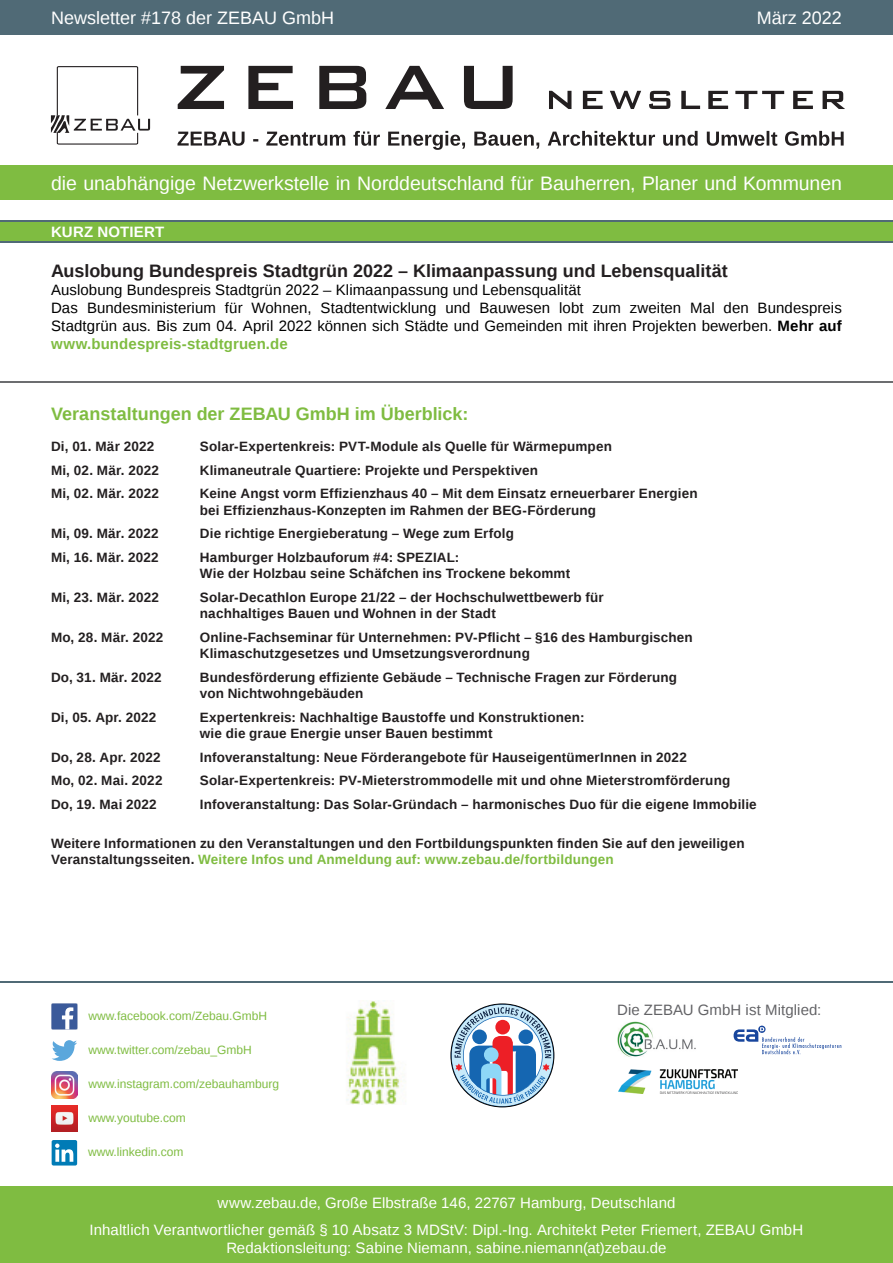
<style>
.page{position:relative;width:893px;height:1263px;background:#fff}
.page>*{position:absolute;margin:0;border:0;box-sizing:border-box;transform-origin:0 0}
.t1{font:19.5px "Liberation Sans";letter-spacing:-.005em;color:#fff}
.t2{font:700 18px "Liberation Sans";color:#231f20}
.t3{font:700 18px "Liberation Sans";color:#7fbc41}
.t4{font:18px "Liberation Sans";color:#fff}
.t5{font:15px/18px "Liberation Sans";letter-spacing:.005em;color:#000}
.t6{font:15px/27px "Liberation Sans";letter-spacing:.005em;color:#fff;text-align:center}
.t7{font:15px "Liberation Sans";letter-spacing:.005em;color:#636366}
.t8{font:700 15px "Liberation Sans";letter-spacing:.015em;color:#fff}
.t9{font:700 13.5px/16.2px "Liberation Sans";letter-spacing:.01em;color:#231f20}
.t10{font:12px "Liberation Sans";color:#7fbc41}
.s1{font-weight:700}
.s2{font-weight:700;color:#7fbc41}
.s3{color:#7fbc41}
</style>
<div class="page">
<div style="left:0;top:0;width:893px;height:34px;background:#506a76"></div>
<div style="left:0;top:166px;width:893px;height:34px;background:#7fbc41"></div>
<svg style="left:178px;top:66px;width:667px;height:43px"></svg>
<svg style="left:177px;top:131px;width:667px;height:19px"></svg>
<svg style="left:51px;top:66px;width:99px;height:79px"></svg>
<hr style="left:0;top:981px;width:893px;height:2px;background:#506a76">
<div style="left:0;top:1186px;width:893px;height:77px;background:#7fbc41"></div>
<img style="left:617px;top:1021px;width:79px;height:36px">
<svg style="left:734px;top:1027px;width:107px;height:27px"></svg>
<div style="left:52px;top:1140px;width:25px;height:25px;background:#007bb6;border-radius:2px"></div>
<svg style="left:55px;top:1143px;width:18px;height:19px"></svg>
<img style="left:52px;top:1106px;width:25px;height:25px">
<svg style="left:52px;top:1040px;width:25px;height:21px"></svg>
<div style="left:52px;top:1004px;width:25px;height:25px;background:#3b5a9a"></div>
<svg style="left:62px;top:1007px;width:11px;height:22px"></svg>
<img style="left:618px;top:1070px;width:120px;height:23px">
<svg style="left:451px;top:1004px;width:103px;height:103px"></svg>
<img style="left:346px;top:1001px;width:57px;height:103px">
<div style="left:0;top:221px;width:893px;height:21px;background:#7fbc41"></div>
<hr style="left:0;top:242px;width:893px;height:1px;background:#506a76">
<hr style="left:0;top:220px;width:893px;height:2px;background:#506a76">
<hr style="left:0;top:381px;width:893px;height:2px;background:#6c6d70">
<img style="left:51px;top:1071px;width:27px;height:27px">
<h2 class="t4" style="left:51px;top:7px;width:285px">Newsletter #178 der ZEBAU GmbH</h2>
<h2 class="t4" style="left:757px;top:7px;width:87px">März 2022</h2>
<h1 class="t1" style="left:51px;top:172px;width:792px">die unabhängige Netzwerkstelle in Norddeutschland für Bauherren, Planer und Kommunen</h1>
<p class="t8" style="left:51px;top:222px;width:115px">KURZ NOTIERT</p>
<h2 class="t2" style="left:51px;top:258px;width:678px">Auslobung Bundespreis Stadtgrün 2022 – Klimaanpassung und Lebensqualität</h2>
<p class="t5" style="left:51px;top:281px;width:792px">Auslobung Bundespreis Stadtgrün 2022 – Klimaanpassung und Lebensqualität<br>Das Bundesministerium für Wohnen, Stadtentwicklung und Bauwesen lobt zum zweiten Mal den Bundespreis Stadtgrün aus. Bis zum 04. April 2022 können sich Städte und Gemeinden mit ihren Projekten bewerben. <span class="s1">Mehr auf </span><span class="s2">www.bundespreis-stadtgruen.de</span></p>
<h2 class="t3" style="left:51px;top:401px;width:419px">Veranstaltungen der ZEBAU GmbH im Überblick:</h2>
<p class="t9" style="left:51px;top:438px;width:105px">Di, 01. Mär 2022</p>
<p class="t9" style="left:200px;top:438px;width:414px">Solar-Expertenkreis: PVT-Module als Quelle für Wärmepumpen</p>
<p class="t9" style="left:51px;top:462px;width:109px">Mi, 02. Mär. 2022</p>
<p class="t9" style="left:200px;top:462px;width:340px">Klimaneutrale Quartiere: Projekte und Perspektiven</p>
<p class="t9" style="left:51px;top:485px;width:109px">Mi, 02. Mär. 2022</p>
<p class="t9" style="left:200px;top:485px;width:499px">Keine Angst vorm Effizienzhaus 40 – Mit dem Einsatz erneuerbarer Energien bei Effizienzhaus-Konzepten im Rahmen der BEG-Förderung</p>
<p class="t9" style="left:51px;top:525px;width:109px">Mi, 09. Mär. 2022</p>
<p class="t9" style="left:200px;top:525px;width:316px">Die richtige Energieberatung – Wege zum Erfolg</p>
<p class="t9" style="left:51px;top:549px;width:109px">Mi, 16. Mär. 2022</p>
<p class="t9" style="left:200px;top:549px;width:372px">Hamburger Holzbauforum #4: SPEZIAL:<br>Wie der Holzbau seine Schäfchen ins Trockene bekommt</p>
<p class="t9" style="left:51px;top:589px;width:109px">Mi, 23. Mär. 2022</p>
<p class="t9" style="left:200px;top:589px;width:405px">Solar-Decathlon Europe 21/22 – der Hochschulwettbewerb für nachhaltiges Bauen und Wohnen in der Stadt</p>
<p class="t9" style="left:51px;top:629px;width:114px">Mo, 28. Mär. 2022</p>
<p class="t9" style="left:200px;top:629px;width:494px">Online-Fachseminar für Unternehmen: PV-Pflicht – §16 des Hamburgischen<br>Klimaschutzgesetzes und Umsetzungsverordnung</p>
<p class="t9" style="left:51px;top:669px;width:112px">Do, 31. Mär. 2022</p>
<p class="t9" style="left:200px;top:669px;width:479px">Bundesförderung effiziente Gebäude – Technische Fragen zur Förderung von Nichtwohngebäuden</p>
<p class="t9" style="left:51px;top:708px;width:107px">Di, 05. Apr. 2022</p>
<p class="t9" style="left:200px;top:708px;width:386px">Expertenkreis: Nachhaltige Baustoffe und Konstruktionen: wie die graue Energie unser Bauen bestimmt</p>
<p class="t9" style="left:51px;top:748px;width:111px">Do, 28. Apr. 2022</p>
<p class="t9" style="left:200px;top:748px;width:488px">Infoveranstaltung: Neue Förderangebote für HauseigentümerInnen in 2022</p>
<p class="t9" style="left:51px;top:772px;width:113px">Mo, 02. Mai. 2022</p>
<p class="t9" style="left:200px;top:772px;width:532px">Solar-Expertenkreis: PV-Mieterstrommodelle mit und ohne Mieterstromförderung</p>
<p class="t9" style="left:51px;top:796px;width:107px">Do, 19. Mai 2022</p>
<p class="t9" style="left:200px;top:796px;width:558px">Infoveranstaltung: Das Solar-Gründach – harmonisches Duo für die eigene Immobilie</p>
<p class="t9" style="left:51px;top:835px;width:695px">Weitere Informationen zu den Veranstaltungen und den Fortbildungspunkten finden Sie auf den jeweiligen<br>Veranstaltungsseiten. <span class="s3">Weitere Infos und Anmeldung auf: www.zebau.de/fortbildungen</span></p>
<p class="t10" style="left:88px;top:1009px;width:180px">www.facebook.com/Zebau.GmbH</p>
<p class="t10" style="left:88px;top:1043px;width:165px">www.twitter.com/zebau_GmbH</p>
<p class="t10" style="left:88px;top:1077px;width:192px">www.instagram.com/zebauhamburg</p>
<p class="t10" style="left:88px;top:1111px;width:99px">www.youtube.com</p>
<p class="t10" style="left:88px;top:1145px;width:97px">www.linkedin.com</p>
<p class="t7" style="left:617px;top:1001px;width:206px">Die ZEBAU GmbH ist Mitglied:</p>
<p class="t6" style="left:90px;top:1189px;width:715px">www.zebau.de, Große Elbstraße 146, 22767 Hamburg, Deutschland<br>Inhaltlich Verantwortlicher gemäß § 10 Absatz 3 MDStV: Dipl.-Ing. Architekt Peter Friemert, ZEBAU GmbH</p>
<p class="t6" style="left:226px;top:1234px;width:442px">Redaktionsleitung: Sabine Niemann, sabine.niemann(at)zebau.de</p>
</div>
